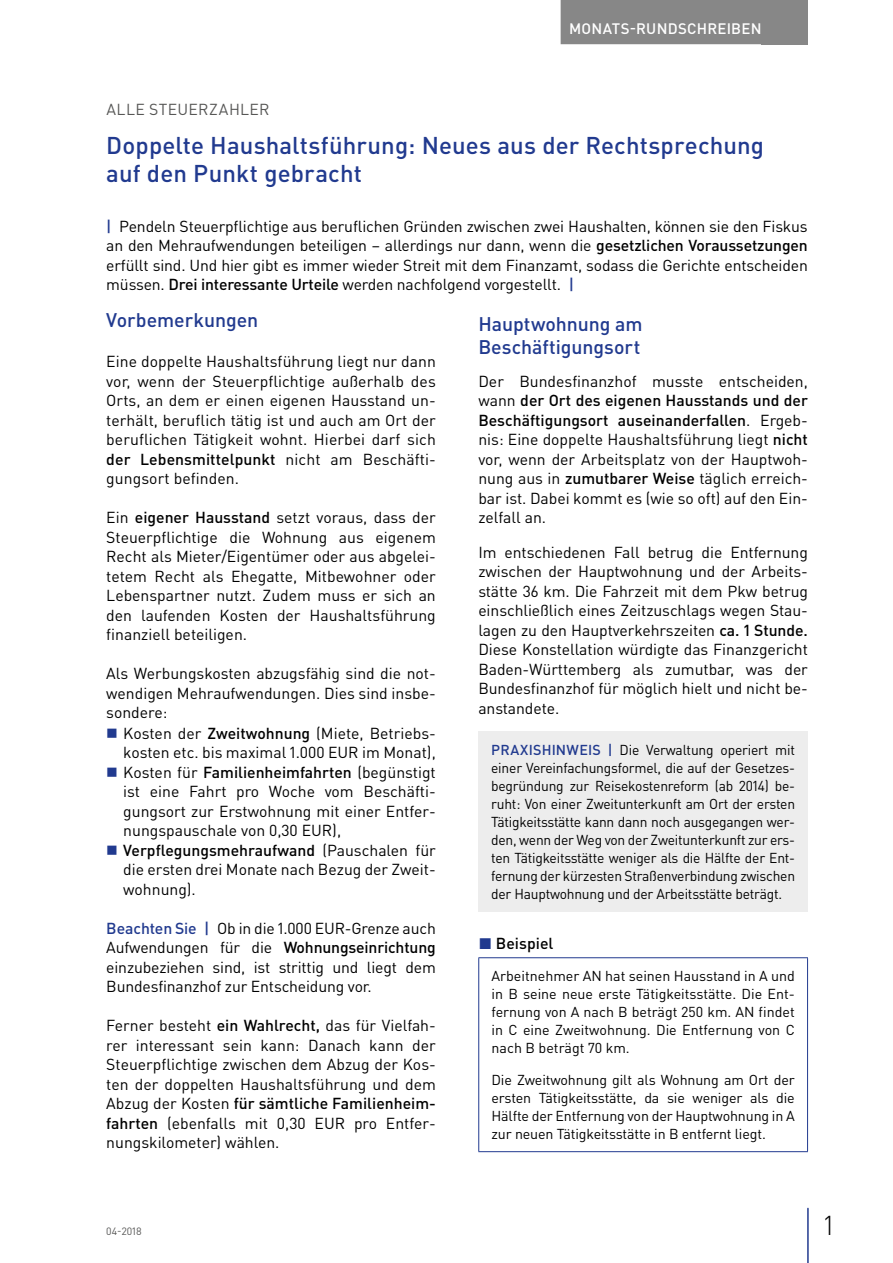
<style>
.page{position:relative;width:893px;height:1263px;background:#fff}
.page>*{position:absolute;margin:0;border:0;box-sizing:border-box;transform-origin:0 0}
.t1{font:300 27px "DIN Pro";color:#000}
.t2{font:500 24px/28.5px "DIN Pro";letter-spacing:.005em;color:#213a8f}
.t3{font:500 19.5px/22.5px "DIN Pro";letter-spacing:-.005em;color:#213a8f}
.t4{font:15.75px/19.5px "DIN Pro";color:#000;text-align:justify}
.t5{font:15.75px "DIN Pro";letter-spacing:.025em;color:#575756}
.t6{font:500 15.75px "DIN Pro";letter-spacing:.005em;color:#000}
.t7{font:500 15px "DIN Pro";letter-spacing:.015em;color:#fff}
.t8{font:14.25px/18px "DIN Pro";letter-spacing:-.01em;color:#000;text-align:justify}
.t9{font:10.5px "DIN Pro";color:#575756}
.s1{font-weight:500;color:#213a8f}
.s2{font-weight:500}
.s3{color:#213a8f}
</style>
<div class="page">
<div style="left:762px;top:0;width:46px;height:44px;background:#878787"></div>
<hr style="left:807px;top:1208px;width:2px;height:55px;background:#213a8f">
<div style="left:561px;top:0;width:209px;height:44px;background:#878787"></div>
<div style="left:478px;top:731px;width:330px;height:181px;background:#ededed"></div>
<hr style="left:478px;top:957px;width:330px;height:1px;background:#213a8f">
<hr style="left:478px;top:958px;width:1px;height:193px;background:#213a8f">
<hr style="left:807px;top:958px;width:1px;height:193px;background:#213a8f">
<hr style="left:478px;top:1151px;width:330px;height:1px;background:#213a8f">
<p class="t7" style="left:569px;top:18px;width:194px">MONATS-RUNDSCHREIBEN</p>
<p class="t5" style="left:106px;top:98px;width:165px">ALLE STEUERZAHLER</p>
<h2 class="t2" style="left:106px;top:130px;width:659px">Doppelte Haushaltsführung: Neues aus der Rechtsprechung auf den Punkt gebracht</h2>
<p class="t4" style="left:106px;top:216px;width:703px"><span class="s1">|</span> Pendeln Steuerpflichtige aus beruflichen Gründen zwischen zwei Haushalten, können sie den Fiskus an den Mehraufwendungen beteiligen – allerdings nur dann, wenn die <span class="s2">gesetzlichen Voraussetzungen </span>erfüllt sind. Und hier gibt es immer wieder Streit mit dem Finanzamt, sodass die Gerichte entscheiden müssen. <span class="s2">Drei interessante Urteile</span> werden nachfolgend vorgestellt. <span class="s1">|</span></p>
<p class="t3" style="left:106px;top:308px;width:154px">Vorbemerkungen</p>
<p class="t4" style="left:106px;top:351px;width:331px">Eine doppelte Haushaltsführung liegt nur dann vor, wenn der Steuerpflichtige außerhalb des Orts, an dem er einen eigenen Hausstand un&shy;terhält, beruflich tätig ist und auch am Ort der beruflichen Tätigkeit wohnt. Hierbei darf sich <span class="s2">der Lebensmittelpunkt</span> nicht am Beschäfti&shy;gungsort befinden.</p>
<p class="t4" style="left:106px;top:507px;width:331px">Ein <span class="s2">eigener Hausstand</span> setzt voraus, dass der Steuerpflichtige die Wohnung aus eigenem Recht als Mieter/Eigentümer oder aus abgelei&shy;tetem Recht als Ehegatte, Mitbewohner oder Lebenspartner nutzt. Zudem muss er sich an den laufenden Kosten der Haushaltsführung finanziell beteiligen.</p>
<p class="t4" style="left:106px;top:663px;width:331px">Als Werbungskosten abzugsfähig sind die not&shy;wendigen Mehraufwendungen. Dies sind insbe&shy;sondere:</p>
<p class="t4" style="left:123px;top:723px;width:314px;text-align:left">Kosten der <span class="s2">Zweitwohnung</span> (Miete, Betriebs&shy;kosten etc. bis maximal 1.000 EUR im Monat), Kosten für <span class="s2">Familienheimfahrten</span> (begünstigt ist eine Fahrt pro Woche vom Beschäfti&shy;gungsort zur Erstwohnung mit einer Entfer&shy;nungspauschale von 0,30 EUR), <span class="s2">Verpflegungsmehraufwand</span> (Pauschalen für die ersten drei Monate nach Bezug der Zweit&shy;wohnung).</p>
<p class="t4" style="left:106px;top:918px;width:331px"><span class="s1">Beachten Sie |</span> Ob in die 1.000 EUR-Grenze auch Aufwendungen für die <span class="s2">Wohnungseinrichtung </span>einzubeziehen sind, ist strittig und liegt dem Bundesfinanzhof zur Entscheidung vor.</p>
<p class="t4" style="left:106px;top:1015px;width:331px">Ferner besteht <span class="s2">ein Wahlrecht,</span> das für Vielfah&shy;rer interessant sein kann: Danach kann der Steuerpflichtige zwischen dem Abzug der Kos&shy;ten der doppelten Haushaltsführung und dem Abzug der Kosten <span class="s2">für sämtliche Familienheim&shy;fahrten</span> (ebenfalls mit 0,30 EUR pro Entfer&shy;nungskilometer) wählen.</p>
<p class="t3" style="left:478px;top:312px;width:166px">Hauptwohnung am<br>Beschäftigungsort</p>
<p class="t4" style="left:478px;top:371px;width:331px">Der Bundesfinanzhof musste entscheiden, wann <span class="s2">der Ort des eigenen Hausstands und der Beschäftigungsort auseinanderfallen</span>. Ergeb&shy;nis: Eine doppelte Haushaltsführung liegt <span class="s2">nicht </span>vor, wenn der Arbeitsplatz von der Hauptwoh&shy;nung aus in <span class="s2">zumutbarer Weise</span> täglich erreich&shy;bar ist. Dabei kommt es (wie so oft) auf den Ein&shy;zelfall an.</p>
<p class="t4" style="left:478px;top:542px;width:331px">Im entschiedenen Fall betrug die Entfernung zwischen der Hauptwohnung und der Arbeits&shy;stätte 36 km. Die Fahrzeit mit dem Pkw betrug einschließlich eines Zeitzuschlags wegen Stau&shy;lagen zu den Hauptverkehrszeiten <span class="s2">ca. 1 Stunde.<br></span>Diese Konstellation würdigte das Finanzgericht Baden-Württemberg als zumutbar, was der Bundesfinanzhof für möglich hielt und nicht be&shy;anstandete.</p>
<p class="t8" style="left:491px;top:740px;width:306px"><span class="s1">PRAXISHINWEIS |</span> Die Verwaltung operiert mit einer Vereinfachungsformel, die auf der Gesetzes&shy;begründung zur Reisekostenreform (ab 2014) be&shy;ruht: Von einer Zweitunterkunft am Ort der ersten Tätigkeitsstätte kann dann noch ausgegangen wer&shy;den, wenn der Weg von der Zweitunterkunft zur ers&shy;ten Tätigkeitsstätte weniger als die Hälfte der Ent&shy;fernung der kürzesten Straßenverbindung zwischen der Hauptwohnung und der Arbeitsstätte beträgt.</p>
<p class="t6" style="left:479px;top:933px;width:76px"><span class="s3">◼</span> Beispiel</p>
<p class="t8" style="left:491px;top:967px;width:305px">Arbeitnehmer AN hat seinen Hausstand in A und in B seine neue erste Tätigkeitsstätte. Die Ent&shy;fernung von A nach B beträgt 250 km. AN findet in C eine Zweitwohnung. Die Entfernung von C nach B beträgt 70 km.</p>
<p class="t8" style="left:491px;top:1070px;width:305px">Die Zweitwohnung gilt als Wohnung am Ort der ersten Tätigkeitsstätte, da sie weniger als die Hälfte der Entfernung von der Hauptwohnung in A zur neuen Tätigkeitsstätte in B entfernt liegt.</p>
<p class="t9" style="left:106px;top:1224px;width:37px">04-2018</p>
<h1 class="t1" style="left:824px;top:1207px;width:11px">1</h1>
</div>
